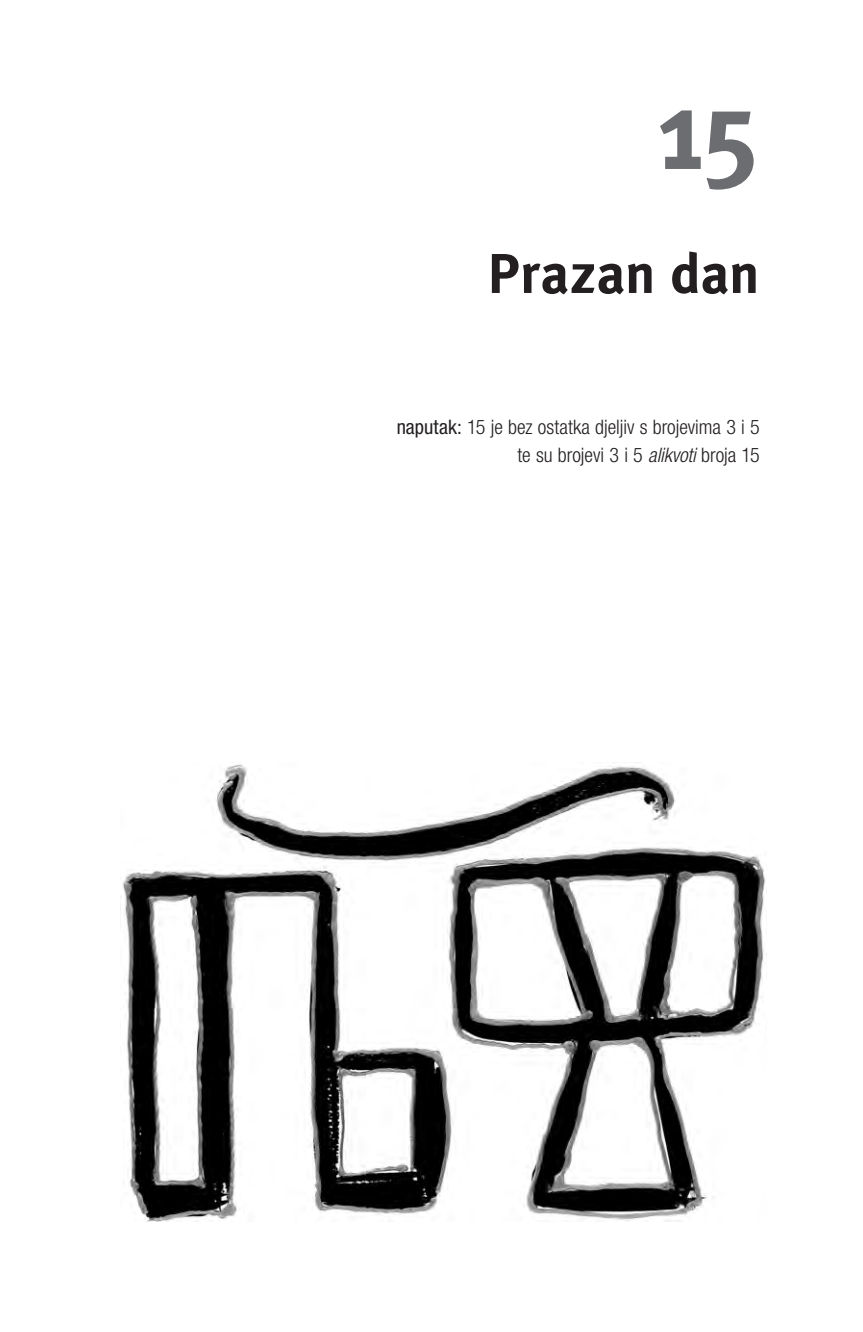
<style>
.page{position:relative;width:863px;height:1332px;background:#fff}
.page>*{position:absolute;margin:0;border:0;box-sizing:border-box;transform-origin:0 0}
.t1{font:700 112px "Meta Pro";color:#6c6d70}
.t2{font:700 56px "Meta Pro";letter-spacing:-.005em;color:#231f20}
.t3{font:300 condensed 20px/28px "Helvetica Neue LT Pro";color:#231f20;text-align:right}
.s1{font-weight:400}
.s2{font-style:italic}
</style>
<div class="page">
<img style="left:120px;top:762px;width:646px;height:459px">
<h1 class="t1" style="left:656px;top:59px;width:105px">15</h1>
<h2 class="t2" style="left:487px;top:238px;width:273px">Prazan dan</h2>
<p class="t3" style="left:396px;top:413px;width:364px"><span class="s1">naputak:</span> 15 je bez ostatka djeljiv s brojevima 3 i 5 te su brojevi 3 i 5 <span class="s2">alikvoti</span> broja 15</p>
</div>
